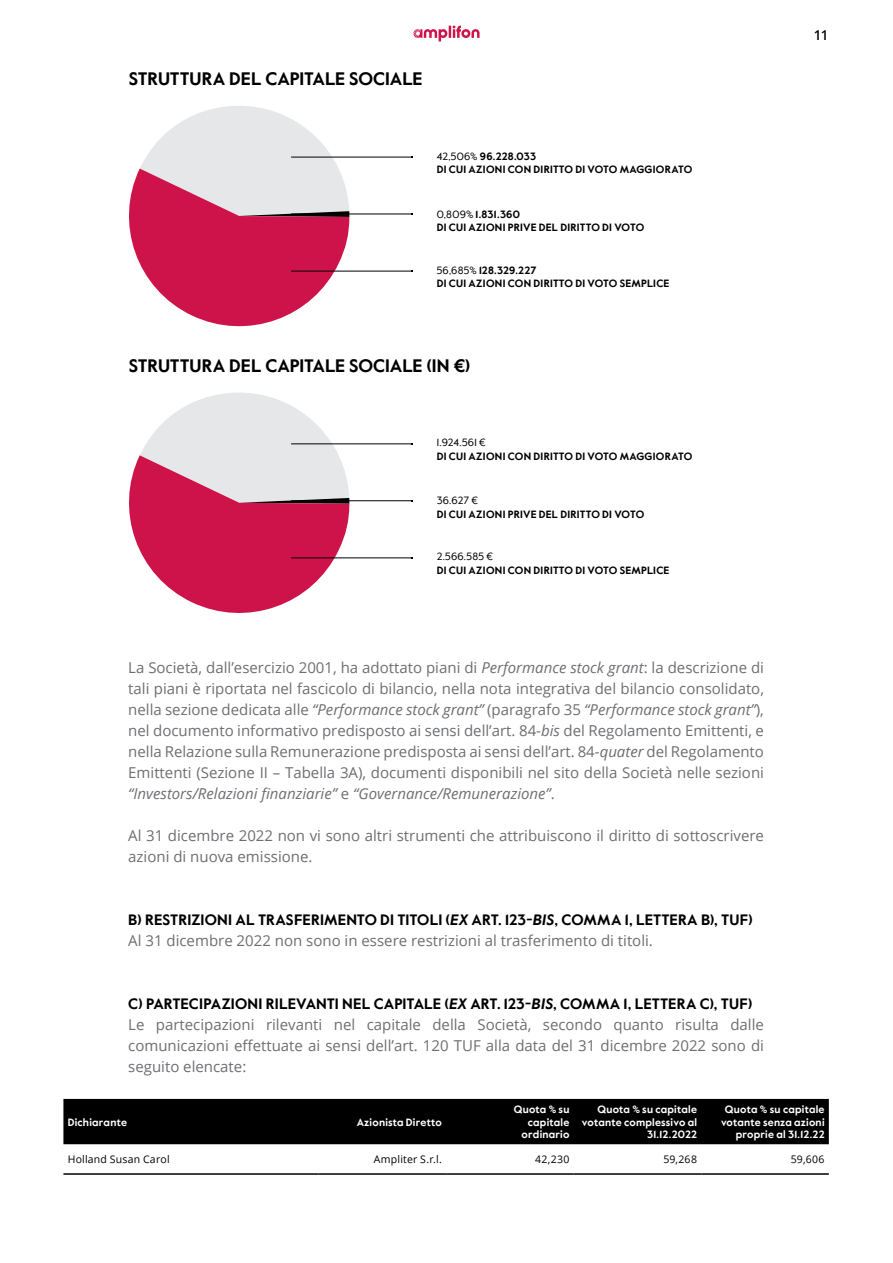
<style>
.page{position:relative;width:893px;height:1263px;background:#fff}
.page>*{position:absolute;margin:0;border:0;box-sizing:border-box;transform-origin:0 0}
.t1{font:700 18px "Value Sans Pro";letter-spacing:-.005em;color:#000}
.t2{font:15px/21px "Open Sans";color:#6d6e71;text-align:justify}
.t3{font:700 15px "Value Sans Pro";color:#000}
.t4{font:600 13.5px "Open Sans";color:#000}
.t5{font:700 10.5px/13.5px "Value Sans Pro";letter-spacing:.025em;color:#000}
.t6{font:700 10.5px/12.6px "Value Sans Pro";letter-spacing:.02em;color:#fff;text-align:right}
.t7{font:10.5px "Open Sans";letter-spacing:.02em;color:#000}
.t8{font:10.5px "Value Sans Pro";letter-spacing:.015em;color:#000}
.s1{font-weight:400}
.s2{font-style:italic}
</style>
<div class="page">
<div style="left:63px;top:1099px;width:766px;height:45px;background:#000"></div>
<hr style="left:63px;top:1173px;width:256px;height:2px;background:#000">
<hr style="left:319px;top:1173px;width:127px;height:2px;background:#000">
<hr style="left:446px;top:1173px;width:128px;height:2px;background:#000">
<hr style="left:574px;top:1173px;width:127px;height:2px;background:#000">
<hr style="left:701px;top:1173px;width:128px;height:2px;background:#000">
<svg style="left:129px;top:106px;width:220px;height:221px"></svg>
<svg style="left:129px;top:392px;width:220px;height:221px"></svg>
<hr style="left:291px;top:214px;width:121px;height:1px;background:#000">
<hr style="left:291px;top:500px;width:121px;height:1px;background:#000">
<hr style="left:291px;top:157px;width:121px;height:1px;background:#000">
<hr style="left:291px;top:444px;width:121px;height:1px;background:#000">
<hr style="left:291px;top:271px;width:121px;height:1px;background:#000">
<hr style="left:291px;top:558px;width:121px;height:1px;background:#000">
<svg style="left:413px;top:26px;width:67px;height:15px"></svg>
<p class="t1" style="left:129px;top:68px;width:295px">STRUTTURA DEL CAPITALE SOCIALE</p>
<p class="t5" style="left:437px;top:150px;width:257px"><span class="s1">42,506%</span> 96.228.033<br>DI CUI AZIONI CON DIRITTO DI VOTO MAGGIORATO</p>
<p class="t5" style="left:437px;top:208px;width:209px"><span class="s1">0,809%</span> 1.831.360<br>DI CUI AZIONI PRIVE DEL DIRITTO DI VOTO</p>
<p class="t5" style="left:437px;top:264px;width:234px"><span class="s1">56,685%</span> 128.329.227<br>DI CUI AZIONI CON DIRITTO DI VOTO SEMPLICE</p>
<p class="t1" style="left:129px;top:355px;width:343px">STRUTTURA DEL CAPITALE SOCIALE (IN €)</p>
<p class="t8" style="left:437px;top:436px;width:51px">1.924.561 €</p>
<p class="t5" style="left:437px;top:450px;width:257px">DI CUI AZIONI CON DIRITTO DI VOTO MAGGIORATO</p>
<p class="t8" style="left:437px;top:494px;width:43px">36.627 €</p>
<p class="t5" style="left:437px;top:508px;width:209px">DI CUI AZIONI PRIVE DEL DIRITTO DI VOTO</p>
<p class="t8" style="left:437px;top:550px;width:58px">2.566.585 €</p>
<p class="t5" style="left:437px;top:564px;width:234px">DI CUI AZIONI CON DIRITTO DI VOTO SEMPLICE</p>
<p class="t2" style="left:128px;top:656px;width:637px">La Società, dall’esercizio 2001, ha adottato piani di <span class="s2">Performance stock grant</span>: la descrizione di tali piani è riportata nel fascicolo di bilancio, nella nota integrativa del bilancio consolidato, nella sezione dedicata alle <span class="s2">“Performance stock grant”</span> (paragrafo 35 <span class="s2">“Performance stock grant”</span>), nel documento informativo predisposto ai sensi dell’art. 84-<span class="s2">bis</span> del Regolamento Emittenti, e nella Relazione sulla Remunerazione predisposta ai sensi dell’art. 84-<span class="s2">quater</span> del Regolamento Emittenti (Sezione II – Tabella 3A), documenti disponibili nel sito della Società nelle sezioni <span class="s2">“Investors/Relazioni finanziarie”</span> e <span class="s2">“Governance/Remunerazione”</span>.</p>
<p class="t2" style="left:128px;top:824px;width:637px">Al 31 dicembre 2022 non vi sono altri strumenti che attribuiscono il diritto di sottoscrivere azioni di nuova emissione.</p>
<p class="t3" style="left:128px;top:910px;width:626px">B) RESTRIZIONI AL TRASFERIMENTO DI TITOLI (<span class="s2">EX</span> ART. 123-<span class="s2">BIS</span>, COMMA 1, LETTERA B), TUF)</p>
<p class="t2" style="left:128px;top:929px;width:526px">Al 31 dicembre 2022 non sono in essere restrizioni al trasferimento di titoli.</p>
<p class="t3" style="left:128px;top:994px;width:626px">C) PARTECIPAZIONI RILEVANTI NEL CAPITALE (<span class="s2">EX</span> ART. 123-<span class="s2">BIS</span>, COMMA 1, LETTERA C), TUF)</p>
<p class="t2" style="left:128px;top:1013px;width:637px">Le partecipazioni rilevanti nel capitale della Società, secondo quanto risulta dalle comunicazioni effettuate ai sensi dell’art. 120 TUF alla data del 31 dicembre 2022 sono di seguito elencate:</p>
<p class="t4" style="left:814px;top:26px;width:16px">11</p>
<p class="t6" style="left:68px;top:1116px;width:61px">Dichiarante</p>
<p class="t6" style="left:357px;top:1116px;width:87px">Azionista Diretto</p>
<p class="t6" style="left:514px;top:1103px;width:57px">Quota % su capitale ordinario</p>
<p class="t6" style="left:582px;top:1103px;width:117px">Quota % su capitale votante complessivo al<br>31.12.2022</p>
<p class="t6" style="left:721px;top:1103px;width:105px">Quota % su capitale votante senza azioni proprie al 31.12.22</p>
<p class="t7" style="left:68px;top:1152px;width:104px">Holland Susan Carol</p>
<p class="t7" style="left:374px;top:1152px;width:70px">Ampliter S.r.l.</p>
<p class="t7" style="left:535px;top:1152px;width:36px">42,230</p>
<p class="t7" style="left:663px;top:1152px;width:35px">59,268</p>
<p class="t7" style="left:791px;top:1152px;width:35px">59,606</p>
</div>
